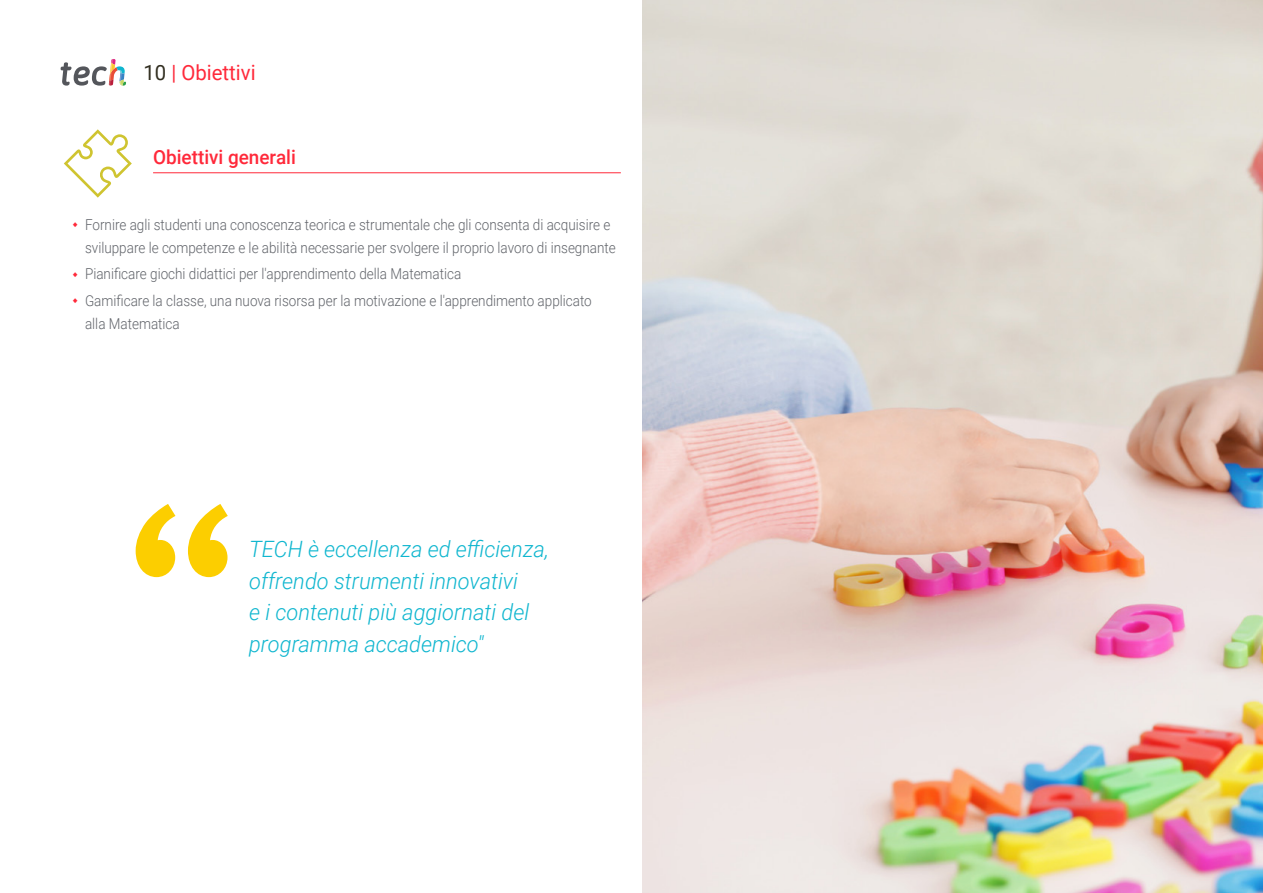
<style>
.page{position:relative;width:1263px;height:893px;background:#fff}
.page>*{position:absolute;margin:0;border:0;box-sizing:border-box;transform-origin:0 0}
.t1{font:italic 300 22.5px/31.5px "Roboto";color:#0fb6cf}
.t2{font:21px "Roboto";color:#ff293a}
.t3{font:500 19.5px "Roboto";color:#ff293a}
.t4{font:300 15px/22.5px "Roboto";color:#61646a;scale:.9 1}
.s1{color:#312e20}
.s2{color:#fc2a3b}
</style>
<div class="page">
<hr style="left:153px;top:172px;width:468px;height:1px;background:#ff293a">
<svg style="left:64px;top:129px;width:68px;height:69px"></svg>
<img style="left:642px;top:0;width:621px;height:893px">
<svg style="left:136px;top:504px;width:92px;height:73px"></svg>
<svg style="left:61px;top:59px;width:65px;height:27px"></svg>
<h2 class="t2" style="left:144px;top:57px;width:114px"><span class="s1">10</span> <span class="s2">|</span> Obiettivi</h2>
<h3 class="t3" style="left:153px;top:144px;width:144px">Obiettivi generali</h3>
<p class="t4" style="left:85px;top:213px;width:591px">Fornire agli studenti una conoscenza teorica e strumentale che gli consenta di acquisire e sviluppare le competenze e le abilità necessarie per svolgere il proprio lavoro di insegnante</p>
<p class="t4" style="left:85px;top:260px;width:565px;line-height:26.7px">Pianificare giochi didattici per l'apprendimento della Matematica<br>Gamificare la classe, una nuova risorsa per la motivazione e l'apprendimento applicato</p>
<p class="t4" style="left:85px;top:311px;width:107px">alla Matematica</p>
<h1 class="t1" style="left:249px;top:533px;width:301px">TECH è eccellenza ed efficienza, offrendo strumenti innovativi<br>e i contenuti più aggiornati del programma accademico"</h1>
</div>
